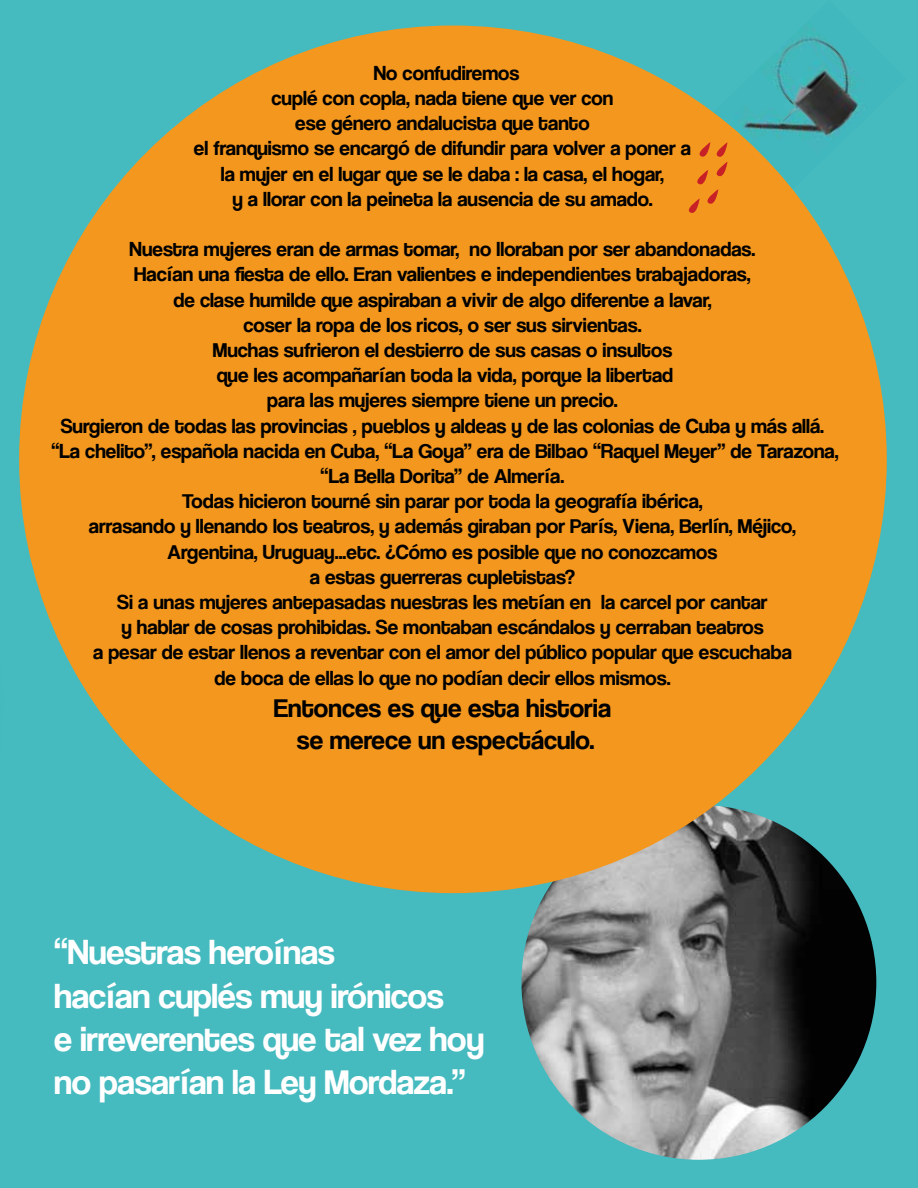
<style>
.page{position:relative;width:918px;height:1188px;background:#45babf}
.page>*{position:absolute;margin:0;border:0;box-sizing:border-box;transform-origin:0 0}
.t1{font:36px/43.2px "Coolvetica Rg";letter-spacing:-.01em;color:#fff}
.t2{font:27px/32.4px "Coolvetica Rg";color:#000;text-align:center}
.t3{font:21px/25.2px "Coolvetica Rg";color:#000;text-align:center}
</style>
<div class="page">
<img style="left:710px;top:24px;width:151px;height:171px">
<img style="left:521px;top:805px;width:355px;height:355px;border-radius:177px">
<div style="left:19px;top:26px;width:868px;height:867px;background:#f4971e;border-radius:50%"></div>
<svg style="left:688px;top:142px;width:40px;height:71px"></svg>
<p class="t3" style="left:194px;top:60px;width:499px">No confudiremos<br>cuplé con copla, nada tiene que ver con<br>ese género andalucista que tanto<br>el franquismo se encargó de difundir para volver a poner a la mujer en el lugar que se le daba : la casa, el hogar,<br>y a llorar con la peineta la ausencia de su amado.</p>
<p class="t3" style="left:51px;top:236px;width:789px">Nuestra mujeres eran de armas tomar, no lloraban por ser abandonadas.<br>Hacían una fiesta de ello. Eran valientes e independientes trabajadoras,<br>de clase humilde que aspiraban a vivir de algo diferente a lavar,<br>coser la ropa de los ricos, o ser sus sirvientas.<br>Muchas sufrieron el destierro de sus casas o insultos<br>que les acompañarían toda la vida, porque la libertad<br>para las mujeres siempre tiene un precio.<br>Surgieron de todas las provincias , pueblos y aldeas y de las colonias de Cuba y más allá. “La chelito”, española nacida en Cuba, “La Goya” era de Bilbao “Raquel Meyer” de Tarazona, “La Bella Dorita” de Almería.<br>Todas hicieron tourné sin parar por toda la geografía ibérica,<br>arrasando y llenando los teatros, y además giraban por París, Viena, Berlín, Méjico, Argentina, Uruguay...etc. ¿Cómo es posible que no conozcamos<br>a estas guerreras cupletistas?<br>Si a unas mujeres antepasadas nuestras les metían en la carcel por cantar<br>y hablar de cosas prohibidas. Se montaban escándalos y cerraban teatros<br>a pesar de estar llenos a reventar con el amor del público popular que escuchaba<br>de boca de ellas lo que no podían decir ellos mismos.</p>
<p class="t2" style="left:274px;top:691px;width:339px">Entonces es que esta historia se merece un espectáculo.</p>
<h1 class="t1" style="left:54px;top:930px;width:432px">“Nuestras heroínas<br>hacían cuplés muy irónicos<br>e irreverentes que tal vez hoy no pasarían la Ley Mordaza.”</h1>
</div>
